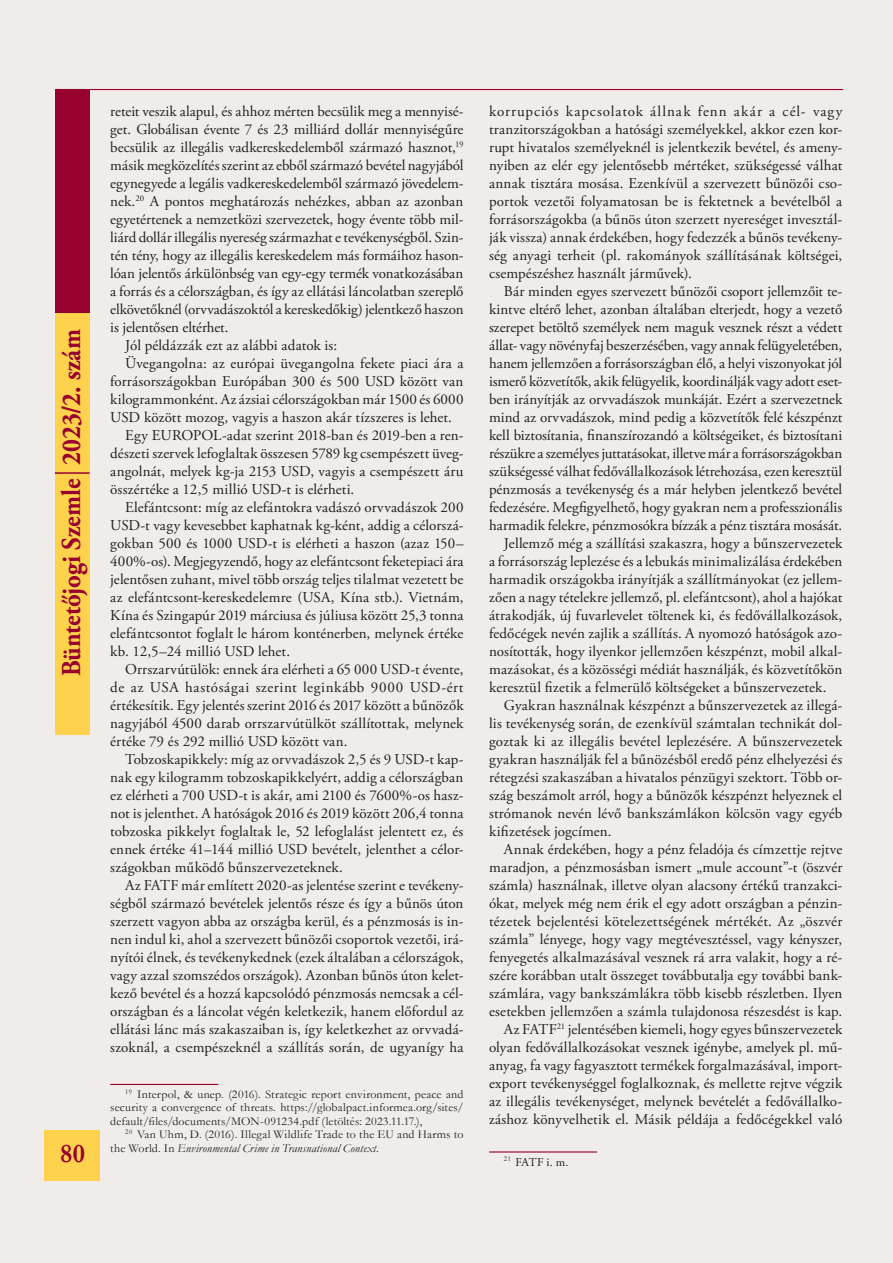
<style>
.page{position:relative;width:893px;height:1263px;background:#fff}
.page>*{position:absolute;margin:0;border:0;box-sizing:border-box;transform-origin:0 0}
.t1{font:700 27.3px "Adobe Garamond Pro";color:#98012d;scale:.91 1}
.t2{font:700 27px "Garamond";color:#98012d}
.Szöveg{font:15px/18px "Adobe Garamond Pro";letter-spacing:.005em;color:#231f20;text-align:justify}
.labjegyzet{font:12px/13.5px "Garamond";letter-spacing:.015em;color:#231f20;text-align:justify}
.labjegyzet-2{font:12px "Adobe Garamond Pro";color:#231f20}
.s1{font-style:italic}
</style>
<div class="page">
<div style="left:0;top:0;width:892px;height:1262px;background:#f0ece9"></div>
<div style="left:44px;top:1129px;width:55px;height:51px;background:#fed24c"></div>
<hr style="left:56px;top:89px;width:786px;height:1px;background:#98012d">
<div style="left:56px;top:311px;width:34px;height:423px;background:#fed24c"></div>
<div style="left:56px;top:89px;width:34px;height:223px;background:#98012d"></div>
<hr style="left:55px;top:472px;width:34px;height:1px;background:#98012d">
<hr style="left:110px;top:1083px;width:108px;height:1px;background:#98012d">
<hr style="left:489px;top:1151px;width:108px;height:1px;background:#98012d">
<h1 class="t1" style="left:56px;top:676px;width:383px;rotate:-90deg">Büntetőjogi Szemle 2023/2. szám</h1>
<h2 class="t2" style="left:60px;top:1134px;width:27px">80</h2>
<p class="Szöveg" style="left:110px;top:102px;width:354px">reteit veszik alapul, és ahhoz mérten becsülik meg a mennyisé&shy;get. Globálisan évente 7 és 23 milliárd dollár mennyiségűre becsülik az illegális vadkereskedelemből származó hasznot,<sup>19 </sup>másik megközelítés szerint az ebből származó bevétel nagyjából egynegyede a legális vadkereskedelemből származó jövedelem&shy;nek.<sup>20</sup> A pontos meghatározás nehézkes, abban az azonban egyetértenek a nemzetközi szervezetek, hogy évente több mil&shy;liárd dollár illegális nyereség származhat e tevékenységből. Szin&shy;tén tény, hogy az illegális kereskedelem más formáihoz hason&shy;lóan jelentős árkülönbség van egy-egy termék vonatkozásában a forrás és a célországban, és így az ellátási láncolatban szereplő elkövetőknél (orvvadászoktól a kereskedőkig) jelentkező haszon is jelentősen eltérhet.</p>
<p class="Szöveg" style="left:125px;top:336px;width:213px">Jól példázzák ezt az alábbi adatok is:</p>
<p class="Szöveg" style="left:110px;top:354px;width:355px;text-indent:15px">Üvegangolna: az európai üvegangolna fekete piaci ára a forrásországokban Európában 300 és 500 USD között van kilogrammonként. Az ázsiai célországokban már 1500 és 6000<br>USD között mozog, vagyis a haszon akár tízszeres is lehet.</p>
<p class="Szöveg" style="left:110px;top:426px;width:354px;text-indent:15px">Egy EUROPOL-adat szerint 2018-ban és 2019-ben a ren&shy;dészeti szervek lefoglaltak összesen 5789 kg csempészett üveg&shy;angolnát, melyek kg-ja 2153 USD, vagyis a csempészett áru összértéke a 12,5 millió USD-t is elérheti.</p>
<p class="Szöveg" style="left:110px;top:498px;width:355px;text-indent:15px">Elefántcsont: míg az elefántokra vadászó orvvadászok 200<br>USD-t vagy kevesebbet kaphatnak kg-ként, addig a célorszá&shy;gokban 500 és 1000 USD-t is elérheti a haszon (azaz 150– 400%-os). Megjegyzendő, hogy az elefántcsont feketepiaci ára jelentősen zuhant, mivel több ország teljes tilalmat vezetett be az elefántcsont-kereskedelemre (USA, Kína stb.). Vietnám, Kína és Szingapúr 2019 márciusa és júliusa között 25,3 tonna elefántcsontot foglalt le három konténerben, melynek értéke kb. 12,5–24 millió USD lehet.</p>
<p class="Szöveg" style="left:110px;top:660px;width:355px;text-indent:15px">Orrszarvútülök: ennek ára elérheti a 65 000 USD-t évente, de az USA hastóságai szerint leginkább 9000 USD-ért értékesítik. Egy jelentés szerint 2016 és 2017 között a bűnözők nagyjából 4500 darab orrszarvútülköt szállítottak, melynek értéke 79 és 292 millió USD között van.</p>
<p class="Szöveg" style="left:110px;top:750px;width:354px;text-indent:15px">Tobzoskapikkely: míg az orvvadászok 2,5 és 9 USD-t kap&shy;nak egy kilogramm tobzoskapikkelyért, addig a célországban ez elérheti a 700 USD-t is akár, ami 2100 és 7600%-os hasz&shy;not is jelenthet. A hatóságok 2016 és 2019 között 206,4 tonna tobzoska pikkelyt foglaltak le, 52 lefoglalást jelentett ez, és ennek értéke 41–144 millió USD bevételt, jelenthet a célor&shy;szágokban működő bűnszervezeteknek.</p>
<p class="Szöveg" style="left:110px;top:876px;width:355px;text-indent:15px">Az FATF már említett 2020-as jelentése szerint e tevékeny&shy;ségből származó bevételek jelentős része és így a bűnös úton szerzett vagyon abba az országba kerül, és a pénzmosás is in&shy;nen indul ki, ahol a szervezett bűnözői csoportok vezetői, irá&shy;nyítói élnek, és tevékenykednek (ezek általában a célországok, vagy azzal szomszédos országok). Azonban bűnös úton kelet&shy;kező bevétel és a hozzá kapcsolódó pénzmosás nemcsak a cél&shy;országban és a láncolat végén keletkezik, hanem előfordul az ellátási lánc más szakaszaiban is, így keletkezhet az orvvadá&shy;szoknál, a csempészeknél a szállítás során, de ugyanígy ha</p>
<p class="labjegyzet" style="left:110px;top:1086px;width:354px;text-indent:15px"><sup>19</sup> Interpol, &amp; unep. (2016). Strategic report environment, peace and security a convergence of threats. https://globalpact.informea.org/sites/ default/files/documents/MON-091234.pdf (letöltés: 2023.11.17.),</p>
<p class="labjegyzet" style="left:110px;top:1127px;width:354px;text-indent:15px"><sup>2</sup> <sup>0</sup> Van Uhm, D. (2016). Illegal Wildlife Trade to the EU and Harms to the World. In <span class="s1">Environmental Crime in Transnational Context.</span></p>
<p class="Szöveg" style="left:489px;top:102px;width:354px">korrupciós kapcsolatok állnak fenn akár a cél- vagy tranzitországokban a hatósági személyekkel, akkor ezen kor&shy;rupt hivatalos személyeknél is jelentkezik bevétel, és amen - nyiben az elér egy jelentősebb mértéket, szükségessé válhat annak tisztára mosása. Ezenkívül a szervezett bűnözői cso&shy;portok vezetői folyamatosan be is fektetnek a bevételből a forrásországokba (a bűnös úton szerzett nyereséget invesztál&shy;ják vissza) annak érdekében, hogy fedezzék a bűnös tevékeny&shy;ség anyagi terheit (pl. rakományok szállításának költségei, csempészéshez használt járművek).</p>
<p class="Szöveg" style="left:489px;top:282px;width:355px;text-indent:15px">Bár minden egyes szervezett bűnözői csoport jellemzőit te&shy;kintve eltérő lehet, azonban általában elterjedt, hogy a vezető szerepet betöltő személyek nem maguk vesznek részt a védett állat- vagy növényfaj beszerzésében, vagy annak felügyeletében, hanem jellemzően a forrásországban élő, a helyi viszonyokat jól ismerő közvetítők, akik felügyelik, koordinálják vagy adott eset&shy;ben irányítják az orvvadászok munkáját. Ezért a szervezetnek mind az orvvadászok, mind pedig a közvetítők felé készpénzt kell biztosítania, finanszírozandó a költségeiket, és biztosítani részükre a személyes juttatásokat, illetve már a forrásországokban szükségessé válhat fedővállalkozások létrehozása, ezen keresztül pénzmosás a tevékenység és a már helyben jelentkező bevétel fedezésére. Megfigyelhető, hogy gyakran nem a professzionális harmadik felekre, pénzmosókra bízzák a pénz tisztára mosását.</p>
<p class="Szöveg" style="left:489px;top:534px;width:355px;text-indent:15px">Jellemző még a szállítási szakaszra, hogy a bűnszervezetek a forrásország leplezése és a lebukás minimalizálása érdekében harmadik országokba irányítják a szállítmányokat (ez jellem&shy;zően a nagy tételekre jellemző, pl. elefántcsont), ahol a hajókat átrakodják, új fuvarlevelet töltenek ki, és fedővállalkozások, fedőcégek nevén zajlik a szállítás. A nyomozó hatóságok azo&shy;nosították, hogy ilyenkor jellemzően készpénzt, mobil alkal&shy;mazásokat, és a közösségi médiát használják, és közvetítőkön keresztül fizetik a felmerülő költségeket a bűnszervezetek.</p>
<p class="Szöveg" style="left:489px;top:696px;width:355px;text-indent:15px">Gyakran használnak készpénzt a bűnszervezetek az illegá&shy;lis tevékenység során, de ezenkívül számtalan technikát dol&shy;goztak ki az illegális bevétel leplezésére. A bűnszervezetek gyakran használják fel a bűnözésből eredő pénz elhelyezési és rétegzési szakaszában a hivatalos pénzügyi szektort. Több or&shy;szág beszámolt arról, hogy a bűnözők készpénzt helyeznek el strómanok nevén lévő bankszámlákon kölcsön vagy egyéb kifizetések jogcímen.</p>
<p class="Szöveg" style="left:489px;top:840px;width:354px;text-indent:15px">Annak érdekében, hogy a pénz feladója és címzettje rejtve maradjon, a pénzmosásban ismert „mule account”-t (öszvér számla) használnak, illetve olyan alacsony értékű tranzakci&shy;ókat, melyek még nem érik el egy adott országban a pénzin&shy;tézetek bejelentési kötelezettségének mértékét. Az „öszvér számla” lényege, hogy vagy megtévesztéssel, vagy kényszer, fenyegetés alkalmazásával vesznek rá arra valakit, hogy a ré&shy;szére korábban utalt összeget továbbutalja egy további bank&shy;számlára, vagy bankszámlákra több kisebb részletben. Ilyen esetekben jellemzően a számla tulajdonosa részesdést is kap.</p>
<p class="Szöveg" style="left:489px;top:1020px;width:355px;text-indent:15px">Az FATF<sup>21</sup> jelentésében kiemeli, hogy egyes bűnszervezetek olyan fedővállalkozásokat vesznek igénybe, amelyek pl. mű&shy;anyag, fa vagy fagyasztott termékek forgalmazásával, import&shy;export tevékenységgel foglalkoznak, és mellette rejtve végzik az illegális tevékenységet, melynek bevételét a fedővállalko&shy;záshoz könyvelhetik el. Másik példája a fedőcégekkel való</p>
<p class="labjegyzet-2" style="left:503px;top:1154px;width:66px"><sup>21</sup> FATF i. m.</p>
</div>
